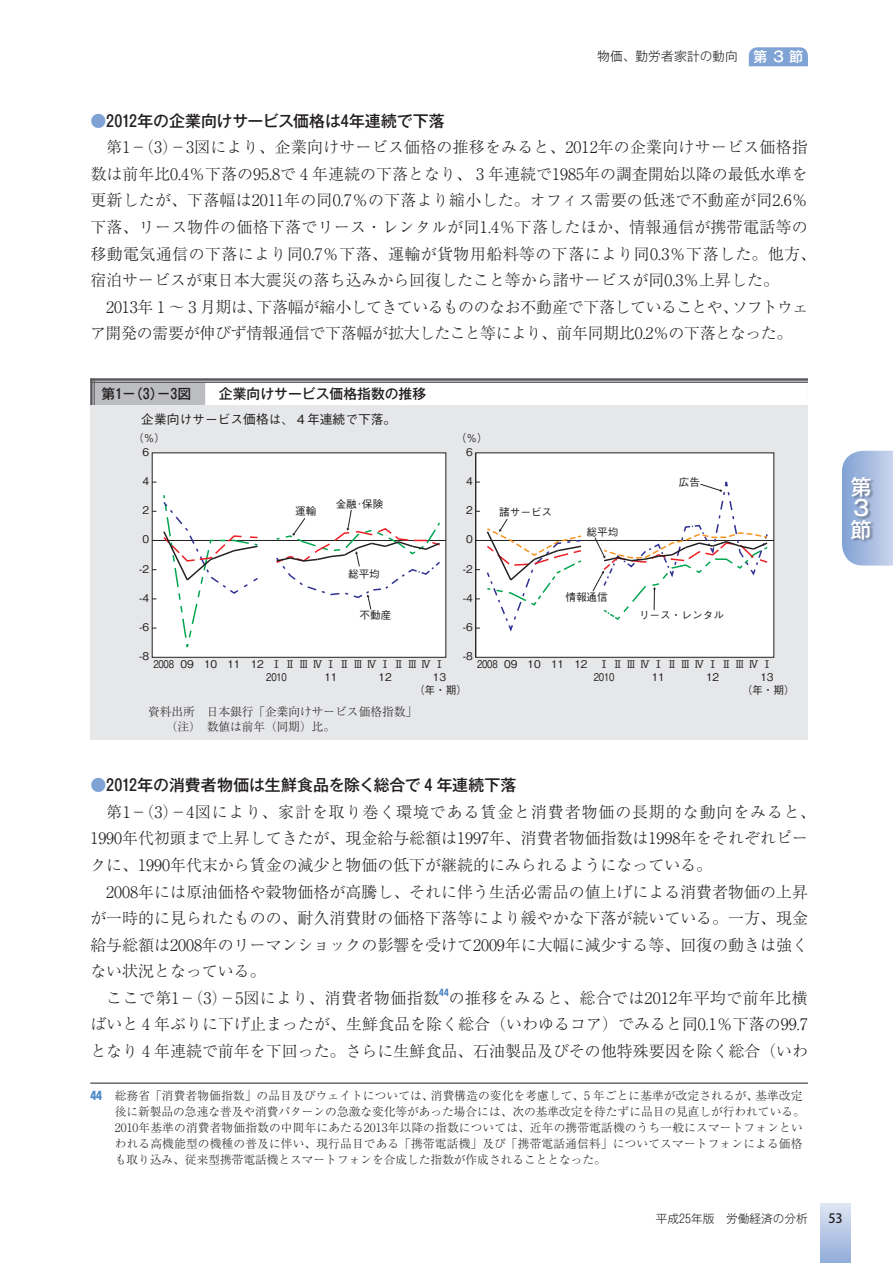
<style>
.page{position:relative;width:893px;height:1263px;background:#fff}
.page>*{position:absolute;margin:0;border:0;box-sizing:border-box;transform-origin:0 0}
.t1{font:500 21.3px/21.3px "Gothic MB101 Pr 6";color:#fff}
.t2{font:300 15.9px/26.5px "Ryumin Pr 6";color:#231f20}
.t3{font:300 15.9px/26.5px "Ryumin Pr 6";letter-spacing:-.025em;color:#231f20}
.t4{font:500 15.9px "Gothic MB101 Pr 6";letter-spacing:-.005em;color:#231f20}
.t5{font:300 15.9px "Ryumin Pr 6";letter-spacing:.025em;color:#231f20}
.t6{font:500 13.8px "Gothic MB101 Pr 6";color:#231f20}
.t7{font:500 12.75px "Gothic BBB Pr 6";color:#231f20}
.t8{font:300 12.75px "Gothic MB101 Pr 6";letter-spacing:.01em;color:#231f20}
.t9{font:500 12.75px "Koz Go Pro";color:#231f20}
.t10{font:300 11.7px/15.9px "Ryumin Pr 6";letter-spacing:.01em;color:#231f20}
.t11{font:300 11.7px "Gothic MB101 Pr 6";color:#231f20}
.t12{font:500 10.65px/12.9px "Gothic BBB Pr 6";color:#231f20;text-align:center}
.t13{font:500 10.65px/12.8px "Gothic BBB Pr 6";letter-spacing:-.025em;color:#231f20;scale:.8 1}
.t14{font:500 10.65px/12.8px "Gothic BBB Pr 6";letter-spacing:.275em;color:#231f20}
.t15{font:500 10.65px "Gothic BBB Pr 6";color:#231f20;scale:.8 1}
.t16{font:700 9.3px "Shin Go Pr 6";color:#4d87c6}
.s1{font-weight:500;font-size:14.4px;color:#fff}
.s2{color:#80a3d5}
.s3{font-family:"Shin Go Pr 6";font-weight:700;color:#4d87c6}
</style>
<div class="page">
<div style="left:821px;top:1203px;width:29px;height:60px;background:linear-gradient(to bottom,#dfe6f4,#92add9)"></div>
<svg style="left:842px;top:451px;width:51px;height:115px;background:#acc0e2"></svg>
<div style="left:851px;top:477px;width:24px;height:66px;background:#231f20;opacity:.4"></div>
<svg style="left:749px;top:47px;width:59px;height:19px"></svg>
<div style="left:90px;top:378px;width:718px;height:362px;background:#e6e7e9"></div>
<div style="left:152px;top:453px;width:294px;height:204px;background:#fff"></div>
<div style="left:476px;top:453px;width:298px;height:204px;background:#fff"></div>
<hr style="left:152px;top:540px;width:294px;height:1px;background:#231f20">
<svg style="left:163px;top:495px;width:95px;height:153px"></svg>
<hr style="left:476px;top:540px;width:298px;height:1px;background:#231f20">
<hr style="left:475px;top:453px;width:1px;height:204px;background:#231f20">
<svg style="left:276px;top:510px;width:164px;height:100px"></svg>
<svg style="left:592px;top:481px;width:176px;height:139px"></svg>
<svg style="left:476px;top:519px;width:106px;height:115px"></svg>
<hr style="left:90px;top:1083px;width:718px;height:1px;background:#231f20">
<svg style="left:92px;top:381px;width:716px;height:24px;background:#b8b9bc"></svg>
<div style="left:205px;top:383px;width:603px;height:22px;background:#fff"></div>
<hr style="left:90px;top:378px;width:718px;height:3px;background:#57585a">
<hr style="left:90px;top:382px;width:718px;height:1px;background:#57585a">
<svg style="left:94px;top:378px;width:1px;height:27px"></svg>
<hr style="left:90px;top:378px;width:2px;height:27px;background:#57585a">
<p class="t8" style="left:597px;top:46px;width:208px">物価、勤労者家計の動向 <span class="s1">第 3 節</span></p>
<p class="t4" style="left:90px;top:107px;width:356px"><span class="s2">●</span>2012年の企業向けサービス価格は４年連続で下落</p>
<p class="t2" style="left:90px;top:133px;width:727px;text-indent:16px">第１－（３）－３図により、企業向けサービス価格の推移をみると、2012年の企業向けサービス価格指数は前年比0.4％下落の95.8で４年連続の下落となり、３年連続で1985年の調査開始以降の最低水準を更新したが、下落幅は2011年の同0.7％の下落より縮小した。オフィス需要の低迷で不動産が同2.6％下落、リース物件の価格下落でリース・レンタルが同1.4％下落したほか、情報通信が携帯電話等の移動電気通信の下落により同0.7％下落、運輸が貨物用船料等の下落により同0.3％下落した。他方、宿泊サービスが東日本大震災の落ち込みから回復したこと等から諸サービスが同0.3％上昇した。</p>
<p class="t3" style="left:90px;top:293px;width:720px;text-indent:16px">2013年１～３月期は、下落幅が縮小してきているもののなお不動産で下落していることや、ソフトウェア開発の需要が伸びず情報通信で下落幅が拡大したこと等により、前年同期比0.2％の下落となった。</p>
<p class="t6" style="left:102px;top:382px;width:91px">第１－（３）－3図</p>
<p class="t6" style="left:219px;top:382px;width:209px">企業向けサービス価格指数の推移</p>
<p class="t7" style="left:141px;top:409px;width:257px">企業向けサービス価格は、４年連続で下落。</p>
<p class="t12" style="left:133px;top:431px;width:33px">（％）</p>
<p class="t12" style="left:456px;top:431px;width:33px">（％）</p>
<p class="t12" style="left:143px;top:445px;width:8px">6</p>
<p class="t12" style="left:466px;top:445px;width:8px">6</p>
<p class="t12" style="left:143px;top:474px;width:8px">4</p>
<p class="t12" style="left:466px;top:474px;width:8px">4</p>
<p class="t12" style="left:679px;top:475px;width:23px">広告</p>
<p class="t12" style="left:143px;top:503px;width:8px">2</p>
<p class="t12" style="left:295px;top:504px;width:23px">運輸</p>
<p class="t12" style="left:336px;top:496px;width:49px">金融･保険</p>
<p class="t12" style="left:466px;top:503px;width:8px">2</p>
<p class="t12" style="left:499px;top:504px;width:55px">諸サービス</p>
<p class="t12" style="left:143px;top:532px;width:8px">0</p>
<p class="t12" style="left:466px;top:532px;width:8px">0</p>
<p class="t12" style="left:586px;top:525px;width:33px">総平均</p>
<p class="t12" style="left:139px;top:561px;width:12px">-2</p>
<p class="t12" style="left:348px;top:566px;width:33px">総平均</p>
<p class="t12" style="left:463px;top:561px;width:12px">-2</p>
<p class="t12" style="left:139px;top:591px;width:12px">-4</p>
<p class="t12" style="left:463px;top:591px;width:12px">-4</p>
<p class="t12" style="left:565px;top:590px;width:44px">情報通信</p>
<p class="t12" style="left:359px;top:608px;width:33px">不動産</p>
<p class="t12" style="left:639px;top:608px;width:87px">リース・レンタル</p>
<p class="t12" style="left:139px;top:620px;width:12px">-6</p>
<p class="t12" style="left:463px;top:620px;width:12px">-6</p>
<p class="t12" style="left:463px;top:649px;width:12px">-8</p>
<p class="t12" style="left:139px;top:649px;width:12px">-8</p>
<p class="t15" style="left:153px;top:656px;width:27px">2008</p>
<p class="t13" style="left:594px;top:657px;width:225px;text-indent:-117px">2008 09 10 11 12 Ⅰ Ⅱ Ⅲ Ⅳ Ⅰ Ⅱ Ⅲ Ⅳ Ⅰ Ⅱ Ⅲ Ⅳ Ⅰ<br>2010</p>
<p class="t14" style="left:266px;top:657px;width:180px;text-indent:-86px">09 10 11 12 ⅠⅡ Ⅲ Ⅳ ⅠⅡⅢⅣⅠⅡⅢⅣⅠ<br>2010</p>
<p class="t12" style="left:324px;top:670px;width:15px">11</p>
<p class="t12" style="left:379px;top:670px;width:15px">12</p>
<p class="t12" style="left:414px;top:670px;width:55px">13<br>（年・期）</p>
<p class="t12" style="left:742px;top:683px;width:55px">（年・期）</p>
<p class="t12" style="left:652px;top:670px;width:15px">11</p>
<p class="t12" style="left:706px;top:670px;width:15px">12</p>
<p class="t12" style="left:760px;top:670px;width:15px">13</p>
<p class="t10" style="left:166px;top:704px;width:253px;line-height:14.9px;text-indent:-17px">資料出所　日本銀行「企業向けサービス価格指数」（注）数値は前年（同期）比。</p>
<p class="t4" style="left:90px;top:772px;width:428px"><span class="s2">●</span>2012年の消費者物価は生鮮食品を除く総合で４年連続下落</p>
<p class="t2" style="left:90px;top:798px;width:727px;text-indent:16px">第１－（３）－４図により、家計を取り巻く環境である賃金と消費者物価の長期的な動向をみると、<br>1990年代初頭まで上昇してきたが、現金給与総額は1997年、消費者物価指数は1998年をそれぞれピークに、1990年代末から賃金の減少と物価の低下が継続的にみられるようになっている。</p>
<p class="t2" style="left:106px;top:877px;width:703px">2008年には原油価格や穀物価格が高騰し、それに伴う生活必需品の値上げによる消費者物価の上昇</p>
<p class="t2" style="left:90px;top:904px;width:719px">が一時的に見られたものの、耐久消費財の価格下落等により緩やかな下落が続いている。一方、現金</p>
<p class="t2" style="left:90px;top:930px;width:719px">給与総額は2008年のリーマンショックの影響を受けて2009年に大幅に減少する等、回復の動きは強く</p>
<p class="t2" style="left:90px;top:957px;width:177px">ない状況となっている。</p>
<p class="t5" style="left:106px;top:985px;width:334px">ここで第１－（３）－５図により、消費者物価指数</p>
<p class="t16" style="left:439px;top:985px;width:11px">44</p>
<p class="t2" style="left:90px;top:984px;width:719px;text-align:justify;text-indent:359px">の推移をみると、総合では2012年平均で前年比横ばいと４年ぶりに下げ止まったが、生鮮食品を除く総合（いわゆるコア）でみると同0.1％下落の99.7となり４年連続で前年を下回った。さらに生鮮食品、石油製品及びその他特殊要因を除く総合（いわ</p>
<p class="t10" style="left:115px;top:1087px;width:691px;text-indent:-24px"><span class="s3">44</span> 総務省「消費者物価指数」の品目及びウェイトについては、消費構造の変化を考慮して、５年ごとに基準が改定されるが、基準改定後に新製品の急速な普及や消費パターンの急激な変化等があった場合には、次の基準改定を待たずに品目の見直しが行われている。2010年基準の消費者物価指数の中間年にあたる2013年以降の指数については、近年の携帯電話機のうち一般にスマートフォンといわれる高機能型の機種の普及に伴い、現行品目である「携帯電話機」及び「携帯電話通信料」についてスマートフォンによる価格も取り込み、従来型携帯電話機とスマートフォンを合成した指数が作成されることとなった。</p>
<h1 class="t1" style="left:850px;top:475px;width:22px">第<br>3節</h1>
<p class="t11" style="left:656px;top:1208px;width:154px">平成25年版　労働経済の分析</p>
<p class="t9" style="left:828px;top:1210px;width:16px">53</p>
</div>
